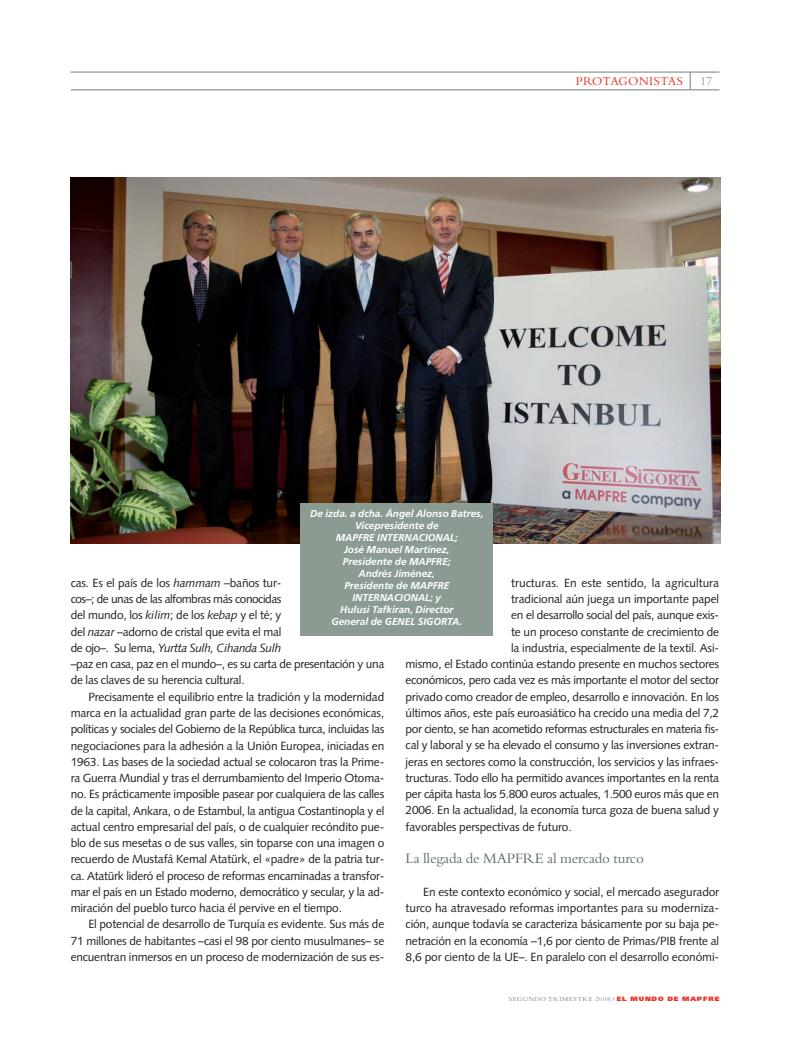
<style>
.page{position:relative;width:808px;height:1053px;background:#fff}
.page>*{position:absolute;margin:0;border:0;box-sizing:border-box;transform-origin:0 0}
.t1{font:15px "Bembo";letter-spacing:-.01em;color:#5d6e65}
.t2{font:12.5px "Bembo";letter-spacing:.025em;color:#ee2e22}
.t3{font:12.5px "Bembo";color:#8b9b92}
.t4{font:11.88px/16.2px "Syntax";letter-spacing:-.015em;color:#231f20;text-align:justify}
.t5{font:11.88px "Syntax";letter-spacing:-.04em;color:#231f20}
.t6{font:italic 11.88px "Syntax";letter-spacing:-.03em;color:#231f20}
.t7{font:italic 700 10px/12px "Frutiger";color:#fff;text-align:center}
.t8{font:6.25px "Bembo";letter-spacing:.075em;color:#77877f;scale:1.1 1}
.s1{font-style:italic}
.s2{font-style:normal}
.s3{font-weight:700}
.s4{font-family:"Frutiger";font-weight:900;color:#ee2e22}
</style>
<div class="page">
<hr style="left:71px;top:71px;width:648px;height:2px;background:#8b9b92">
<hr style="left:71px;top:89px;width:648px;height:1px;background:#8b9b92">
<svg style="left:690px;top:73px;width:1px;height:16px"></svg>
<img style="left:71px;top:178px;width:650px;height:366px">
<div style="left:300px;top:503px;width:192px;height:132px;background:#8b9b92"></div>
<p class="t2" style="left:576px;top:76px;width:108px">PROTAGONISTAS</p>
<p class="t3" style="left:700px;top:76px;width:14px">17</p>
<p class="t7" style="left:310px;top:508px;width:175px">De izda. a dcha. Ángel Alonso Batres,<br>Vicepresidente de<br>MAPFRE INTERNACIONAL;<br>José Manuel Martínez,<br>Presidente de MAPFRE;<br>Andrés Jiménez,<br>Presidente de MAPFRE<br>INTERNACIONAL; y<br>Hulusi Tafkiran, Director<br>General de GENEL SIGORTA.</p>
<p class="t4" style="left:511px;top:575px;width:210px">tructuras. En este sentido, la agricultura</p>
<p class="t4" style="left:511px;top:591px;width:210px">tradicional aún juega un importante papel</p>
<p class="t4" style="left:511px;top:608px;width:210px">en el desarrollo social del país, aunque exis-</p>
<p class="t4" style="left:511px;top:624px;width:210px">te un proceso constante de crecimiento de</p>
<p class="t4" style="left:511px;top:640px;width:210px">la industria, especialmente de la textil. Asi-</p>
<p class="t4" style="left:406px;top:656px;width:315px">mismo, el Estado continúa estando presente en muchos sectores</p>
<p class="t4" style="left:406px;top:673px;width:315px">económicos, pero cada vez es más importante el motor del sector</p>
<p class="t4" style="left:406px;top:689px;width:315px">privado como creador de empleo, desarrollo e innovación. En los</p>
<p class="t4" style="left:406px;top:705px;width:315px">últimos años, este país euroasiático ha crecido una media del 7,2</p>
<p class="t4" style="left:406px;top:721px;width:315px">por ciento, se han acometido reformas estructurales en materia fis-</p>
<p class="t4" style="left:406px;top:738px;width:315px">cal y laboral y se ha elevado el consumo y las inversiones extran-</p>
<p class="t4" style="left:406px;top:754px;width:315px">jeras en sectores como la construcción, los servicios y las infraes-</p>
<p class="t4" style="left:406px;top:770px;width:315px">tructuras. Todo ello ha permitido avances importantes en la renta</p>
<p class="t4" style="left:406px;top:786px;width:315px">per cápita hasta los 5.800 euros actuales, 1.500 euros más que en</p>
<p class="t4" style="left:406px;top:803px;width:315px">2006. En la actualidad, la economía turca goza de buena salud y</p>
<p class="t4" style="left:406px;top:819px;width:168px">favorables perspectivas de futuro.</p>
<p class="t1" style="left:406px;top:853px;width:240px">La llegada de MAPFRE al mercado turco</p>
<p class="t4" style="left:406px;top:884px;width:315px;text-indent:18px">En este contexto económico y social, el mercado asegurador turco ha atravesado reformas importantes para su moderniza&shy;ción, aunque todavía se caracteriza básicamente por su baja pe&shy;netración en la economía –1,6 por ciento de Primas/PIB frente al 8,6 por ciento de la UE–. En paralelo con el desarrollo económi-</p>
<p class="t4" style="left:71px;top:575px;width:212px">cas. Es el país de los <span class="s1">hammam</span> –baños tur-</p>
<p class="t5" style="left:71px;top:594px;width:212px">cos–; de unas de las alfombras más conocidas</p>
<p class="t4" style="left:71px;top:608px;width:212px">del mundo, los <span class="s1">kilim</span>; de los <span class="s1">kebap</span> y el té; y</p>
<p class="t4" style="left:71px;top:624px;width:212px">del <span class="s1">nazar</span> –adorno de cristal que evita el mal</p>
<p class="t6" style="left:71px;top:642px;width:212px"><span class="s2">de ojo–. Su lema,</span> Yurtta Sulh, Cihanda Sulh</p>
<p class="t4" style="left:71px;top:657px;width:315px">–paz en casa, paz en el mundo–, es su carta de presentación y una</p>
<p class="t4" style="left:71px;top:673px;width:175px">de las claves de su herencia cultural.</p>
<p class="t4" style="left:88px;top:689px;width:297px">Precisamente el equilibrio entre la tradición y la modernidad</p>
<p class="t4" style="left:71px;top:705px;width:315px">marca en la actualidad gran parte de las decisiones económicas,</p>
<p class="t4" style="left:71px;top:722px;width:315px">políticas y sociales del Gobierno de la República turca, incluidas las</p>
<p class="t4" style="left:71px;top:738px;width:315px">negociaciones para la adhesión a la Unión Europea, iniciadas en</p>
<p class="t4" style="left:71px;top:754px;width:315px">1963. Las bases de la sociedad actual se colocaron tras la Prime-</p>
<p class="t4" style="left:71px;top:770px;width:315px">ra Guerra Mundial y tras el derrumbamiento del Imperio Otoma-</p>
<p class="t4" style="left:71px;top:786px;width:315px">no. Es prácticamente imposible pasear por cualquiera de las calles</p>
<p class="t4" style="left:71px;top:803px;width:315px">de la capital, Ankara, o de Estambul, la antigua Costantinopla y el</p>
<p class="t4" style="left:71px;top:819px;width:315px">actual centro empresarial del país, o de cualquier recóndito pue-</p>
<p class="t4" style="left:71px;top:835px;width:315px">blo de sus mesetas o de sus valles, sin toparse con una imagen o</p>
<p class="t4" style="left:71px;top:851px;width:315px">recuerdo de Mustafá Kemal Atatürk, el «padre» de la patria tur-</p>
<p class="t4" style="left:71px;top:868px;width:315px">ca. Atatürk lideró el proceso de reformas encaminadas a transfor-</p>
<p class="t4" style="left:71px;top:884px;width:315px">mar el país en un Estado moderno, democrático y secular, y la ad-</p>
<p class="t4" style="left:71px;top:900px;width:273px">miración del pueblo turco hacia él pervive en el tiempo.</p>
<p class="t4" style="left:88px;top:916px;width:297px">El potencial de desarrollo de Turquía es evidente. Sus más de</p>
<p class="t4" style="left:71px;top:933px;width:315px">71 millones de habitantes –casi el 98 por ciento musulmanes– se</p>
<p class="t4" style="left:71px;top:949px;width:315px">encuentran inmersos en un proceso de modernización de sus es-</p>
<p class="t8" style="left:509px;top:996px;width:193px">SEGUNDO TRIMESTRE 2008<span class="s3">/</span> <span class="s4">EL MUNDO DE MAPFRE</span></p>
</div>
